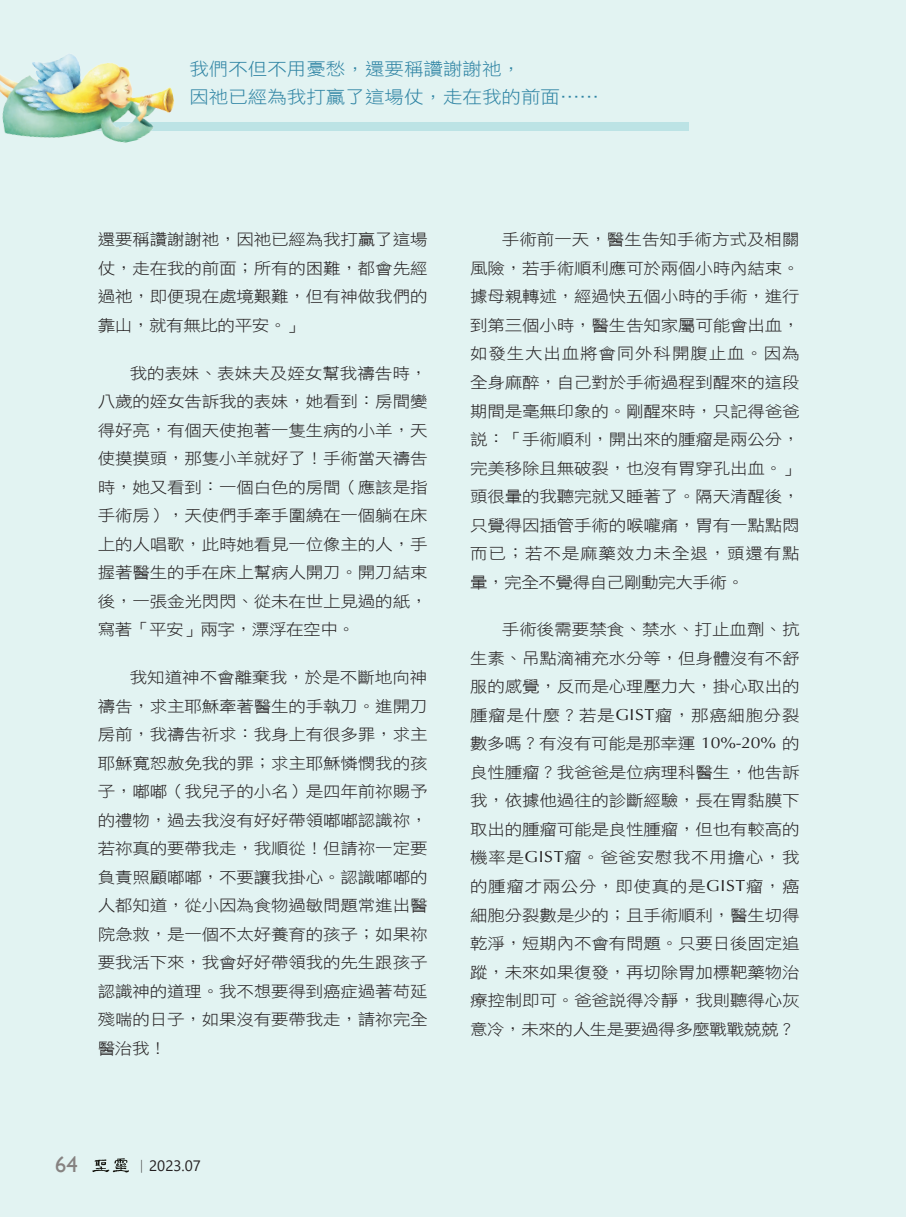
<style>
.page{position:relative;width:906px;height:1217px;background:#fff}
.page>*{position:absolute;margin:0;border:0;box-sizing:border-box;transform-origin:0 0}
.t1{font:22.5px "Gill Sans";color:#868281}
.t2{font:17.55px/28.5px "DF Li Hei W3 WIN BF";color:#2d83a3;scale:1.11 1}
.t3{font:15.75px/28.5px "DF Hei W3 WIN BF";letter-spacing:-.01em;color:#231f20;text-align:justify;scale:1.11 1}
.t4{font:15px "Segoe UI";color:#231f20}
.s1{font-family:"Adobe Ming Std";font-weight:300}
.s2{font-family:"Optima"}
</style>
<div class="page">
<div style="left:0;top:0;width:906px;height:1216px;background:#e2f3f2"></div>
<div style="left:13px;top:122px;width:676px;height:9px;background:#bce3e5"></div>
<img style="left:0;top:54px;width:174px;height:89px">
<svg style="left:92px;top:1158px;width:37px;height:14px"></svg>
<p class="t2" style="left:189px;top:54px;width:370px">我們不但不用憂愁，還要稱讚謝謝祂，<br>因祂已經為我打贏了這場仗，走在我的前面……</p>
<p class="t3" style="left:98px;top:225px;width:298px">還要稱讚謝謝祂，因祂已經為我打贏了這場仗，走在我的前面；所有的困難，都會先經過祂，即便現在處境艱難，但有神做我們的靠山，就有無比的平安。」</p>
<p class="t3" style="left:98px;top:358px;width:298px;text-indent:32px">我的表妹、表妹夫及姪女幫我禱告時，八歲的姪女告訴我的表妹，她看到：房間變得好亮，有個天使抱著一隻生病的小羊，天使摸摸頭，那隻小羊就好了！手術當天禱告時，她又看到：一個白色的房間（應該是指手術房），天使們手牽手圍繞在一個躺在床上的人唱歌，此時她看見一位像主的人，手握著醫生的手在床上幫病人開刀。開刀結束後，一張金光閃閃、從未在世上見過的紙，寫著「平安」兩字，漂浮在空中。</p>
<p class="t3" style="left:98px;top:662px;width:298px;text-indent:32px">我知道神不會離棄我，於是不斷地向神禱告，求主耶穌牽著醫生的手執刀。進開刀房前，我禱告祈求：我身上有很多罪，求主耶穌寬恕赦免我的罪；求主耶穌憐憫我的孩子，嘟嘟（我兒子的小名）是四年前祢賜予的禮物，過去我沒有好好帶領嘟嘟認識祢，若祢真的要帶我走，我順從！但請祢一定要負責照顧嘟嘟，不要讓我掛心。認識嘟嘟的人都知道，從小因為食物過敏問題常進出醫院急救，是一個不太好養育的孩子；如果祢要我活下來，我會好好帶領我的先生跟孩子認識神的道理。我不想要得到癌症過著苟延殘喘的日子，如果沒有要帶我走，請祢完全醫治我！</p>
<h1 class="t1" style="left:55px;top:1150px;width:24px">64</h1>
<p class="t4" style="left:134px;top:1151px;width:68px"><span class="s1">｜</span>2023.07</p>
<p class="t3" style="left:470px;top:225px;width:298px;text-indent:32px">手術前一天，醫生告知手術方式及相關風險，若手術順利應可於兩個小時內結束。據母親轉述，經過快五個小時的手術，進行到第三個小時，醫生告知家屬可能會出血，如發生大出血將會同外科開腹止血。因為全身麻醉，自己對於手術過程到醒來的這段期間是毫無印象的。剛醒來時，只記得爸爸說：「手術順利，開出來的腫瘤是兩公分，完美移除且無破裂，也沒有胃穿孔出血。」頭很暈的我聽完就又睡著了。隔天清醒後，只覺得因插管手術的喉嚨痛，胃有一點點悶而已；若不是麻藥效力未全退，頭還有點暈，完全不覺得自己剛動完大手術。</p>
<p class="t3" style="left:470px;top:615px;width:298px;text-indent:32px">手術後需要禁食、禁水、打止血劑、抗生素、吊點滴補充水分等，但身體沒有不舒服的感覺，反而是心理壓力大，掛心取出的腫瘤是什麼？若是<span class="s2">GIST</span>瘤，那癌細胞分裂數多嗎？有沒有可能是那幸運 <span class="s2">10%-20%</span> 的良性腫瘤？我爸爸是位病理科醫生，他告訴我，依據他過往的診斷經驗，長在胃黏膜下取出的腫瘤可能是良性腫瘤，但也有較高的機率是<span class="s2">GIST</span>瘤。爸爸安慰我不用擔心，我的腫瘤才兩公分，即使真的是<span class="s2">GIST</span>瘤，癌細胞分裂數是少的；且手術順利，醫生切得乾淨，短期內不會有問題。只要日後固定追蹤，未來如果復發，再切除胃加標靶藥物治療控制即可。爸爸說得冷靜，我則聽得心灰意冷，未來的人生是要過得多麼戰戰兢兢？</p>
</div>
